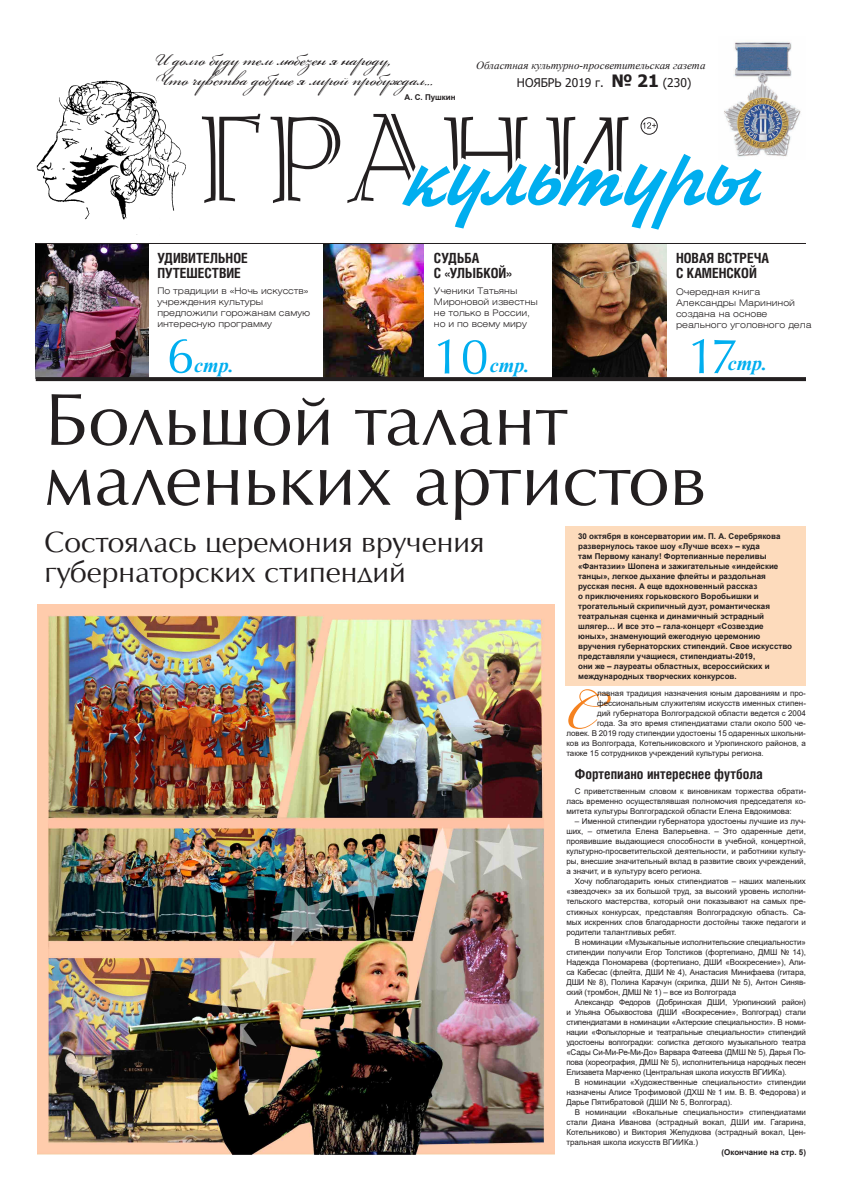
<style>
.page{position:relative;width:842px;height:1191px;background:#fff}
.page>*{position:absolute;margin:0;border:0;box-sizing:border-box;transform-origin:0 0}
.t1{font:79.4px "Bickham Script One";color:#f58220}
.t2{font:74px/60px "AG Opus High Resolution";color:#231f20}
.t3{font:50px "AG Opus High Resolution";color:#00aeef}
.t4{font:30px/30px "AG Opus High Resolution";color:#231f20}
.t5{font:26px/20px "Bickham Script One";color:#231f20}
.t6{font:italic 700 20px "Times New Roman";color:#00aeef}
.t7{font:700 14px/15px "Helios Cond";color:#231f20}
.t8{font:12px "Tahoma";color:#231f20}
.t9{font:italic 11px "Times New Roman";color:#231f20}
.t10{font:300 9px/11px "Helios Ext";color:#231f20}
.t11{font:8px/10px "Arial";color:#231f20;text-align:justify}
.t12{font:700 8px/10px "Arial";color:#231f20}
.s1{font-weight:700;font-size:17px}
</style>
<div class="page">
<img style="left:35px;top:243px;width:113px;height:135px">
<img style="left:323px;top:244px;width:101px;height:133px">
<div style="left:566px;top:527px;width:240px;height:159px;background:#fddbbc"></div>
<img style="left:553px;top:244px;width:114px;height:133px">
<img style="left:36px;top:80px;width:150px;height:155px">
<svg style="left:202px;top:114px;width:560px;height:116px"></svg>
<div style="left:640px;top:117px;width:18px;height:18px;border:1px solid #231f20;border-radius:50%"></div>
<hr style="left:36px;top:377px;width:770px;height:4px;background:#231f20">
<hr style="left:36px;top:243px;width:770px;height:1px;background:#231f20">
<img style="left:719px;top:42px;width:82px;height:118px">
<img style="left:37px;top:605px;width:517px;height:550px">
<h3 class="t5" style="left:154px;top:51px;width:280px">И долго буду тем любезен я народу,<br>Что чувства добрые я лирой пробуждал...</h3>
<h3 class="t9" style="left:476px;top:57px;width:231px">Областная культурно-просветительская газета</h3>
<h3 class="t8" style="left:517px;top:74px;width:176px">НОЯБРЬ 2019 г. <span class="s1">№ 21</span> (230)</h3>
<p class="t12" style="left:405px;top:92px;width:53px">А. С. Пушкин</p>
<h3 class="t7" style="left:157px;top:250px;width:92px">УДИВИТЕЛЬНОЕ<br>ПУТЕШЕСТВИЕ</h3>
<p class="t10" style="left:157px;top:285px;width:154px">По традиции в «Ночь искусств» учреждения культуры предложили горожанам самую интересную программу</p>
<h3 class="t7" style="left:434px;top:250px;width:79px">СУДЬБА<br>С «УЛЫБКОЙ»</h3>
<p class="t10" style="left:434px;top:285px;width:105px">Ученики Татьяны<br>Мироновой известны не только в России, но и по всему миру</p>
<h3 class="t7" style="left:676px;top:250px;width:95px">НОВАЯ ВСТРЕЧА<br>С КАМЕНСКОЙ</h3>
<p class="t10" style="left:676px;top:286px;width:137px">Очередная книга<br>Александры Марининой создана на основе реального уголовного дела</p>
<h3 class="t3" style="left:167px;top:327px;width:29px">6</h3>
<h3 class="t6" style="left:194px;top:351px;width:41px">стр.</h3>
<h3 class="t3" style="left:433px;top:328px;width:57px">10</h3>
<h3 class="t6" style="left:490px;top:351px;width:41px">стр.</h3>
<h3 class="t3" style="left:687px;top:327px;width:52px">17</h3>
<h3 class="t6" style="left:728px;top:350px;width:41px">стр.</h3>
<h2 class="t2" style="left:45px;top:391px;width:664px">Большой талант маленьких артистов</h2>
<h3 class="t4" style="left:45px;top:527px;width:442px">Состоялась церемония вручения губернаторских стипендий</h3>
<p class="t12" style="left:578px;top:531px;width:215px">30 октября в консерватории им. П. А. Серебрякова развернулось такое шоу «Лучше всех» – куда<br>там Первому каналу! Фортепианные переливы «Фантазии» Шопена и зажигательные «индейские танцы», легкое дыхание флейты и раздольная русская песня. А еще вдохновенный рассказ<br>о приключениях горьковского Воробьишки и трогательный скрипичный дуэт, романтическая театральная сценка и динамичный эстрадный шлягер… И все это – гала-концерт «Созвездие юных», знаменующий ежегодную церемонию вручения губернаторских стипендий. Свое искусство представляли учащиеся, стипендиаты-2019,<br>они же – лауреаты областных, всероссийских и международных творческих конкурсов.</p>
<h1 class="t1" style="left:566px;top:666px;width:32px">С</h1>
<p class="t11" style="left:597px;top:688px;width:210px">лавная традиция назначения юным дарованиям и про-</p>
<p class="t11" style="left:597px;top:698px;width:210px">фессиональным служителям искусств именных стипен-</p>
<p class="t11" style="left:597px;top:708px;width:210px">дий губернатора Волгоградской области ведется с 2004</p>
<p class="t11" style="left:597px;top:718px;width:210px">года. За это время стипендиатами стали около 500 че-</p>
<p class="t11" style="left:566px;top:728px;width:241px">ловек. В 2019 году стипендии удостоены 15 одаренных школьни-</p>
<p class="t11" style="left:566px;top:738px;width:241px">ков из Волгограда, Котельниковского и Урюпинского районов, а</p>
<p class="t11" style="left:566px;top:748px;width:199px">также 15 сотрудников учреждений культуры региона.</p>
<h3 class="t7" style="left:575px;top:766px;width:190px">Фортепиано интереснее футбола</h3>
<p class="t11" style="left:566px;top:786px;width:241px;text-indent:9px">С приветственным словом к виновникам торжества обрати&shy;лась временно осуществлявшая полномочия председателя ко&shy;митета культуры Волгоградской области Елена Евдокимова:</p>
<p class="t11" style="left:566px;top:816px;width:241px;text-indent:9px">– Именной стипендии губернатора удостоены лучшие из луч&shy;ших, – отметила Елена Валерьевна. – Это одаренные дети, проявившие выдающиеся способности в учебной, концертной, культурно-просветительской деятельности, и работники культу&shy;ры, внесшие значительный вклад в развитие своих учреждений, а значит, и в культуру всего региона.</p>
<p class="t11" style="left:566px;top:876px;width:241px;text-indent:9px">Хочу поблагодарить юных стипендиатов – наших маленьких «звездочек» за их большой труд, за высокий уровень исполни&shy;тельского мастерства, который они показывают на самых пре&shy;стижных конкурсах, представляя Волгоградскую область. Са&shy;мых искренних слов благодарности достойны также педагоги и родители талантливых ребят.</p>
<p class="t11" style="left:566px;top:936px;width:241px;text-indent:9px">В номинации «Музыкальные исполнительские специальности» стипендии получили Егор Толстиков (фортепиано, ДМШ № 14), Надежда Пономарева (фортепиано, ДШИ «Воскресение»), Али&shy;са Кабесас (флейта, ДШИ № 4), Анастасия Минифаева (гитара, ДШИ № 8), Полина Карачун (скрипка, ДШИ № 5), Антон Синяв&shy;ский (тромбон, ДМШ № 1) – все из Волгограда</p>
<p class="t11" style="left:566px;top:996px;width:241px;text-indent:9px">Александр Федоров (Добринская ДШИ, Урюпинский район) и Ульяна Обыхвостова (ДШИ «Воскресение», Волгоград) стали стипендиатами в номинации «Актерские специальности». В номи&shy;нации «Фольклорные и театральные специальности» стипендий удостоены волгоградки: солистка детского музыкального театра «Сады Си-Ми-Ре-Ми-До» Варвара Фатеева (ДМШ № 5), Дарья По&shy;пова (хореография, ДМШ № 5), исполнительница народных песен Елизавета Марченко (Центральная школа искусств ВГИИКа).</p>
<p class="t11" style="left:566px;top:1076px;width:241px;text-indent:9px">В номинации «Художественные специальности» стипендии назначены Алисе Трофимовой (ДХШ № 1 им. В. В. Федорова) и Дарье Пятибратовой (ДШИ № 5, Волгоград).</p>
<p class="t11" style="left:566px;top:1106px;width:241px;text-indent:9px">В номинации «Вокальные специальности» стипендиатами стали Диана Иванова (эстрадный вокал, ДШИ им. Гагарина, Котельниково) и Виктория Желудкова (эстрадный вокал, Цен&shy;тральная школа искусств ВГИИКа.)</p>
<p class="t12" style="left:722px;top:1146px;width:86px">(Окончание на стр. 5)</p>
</div>
